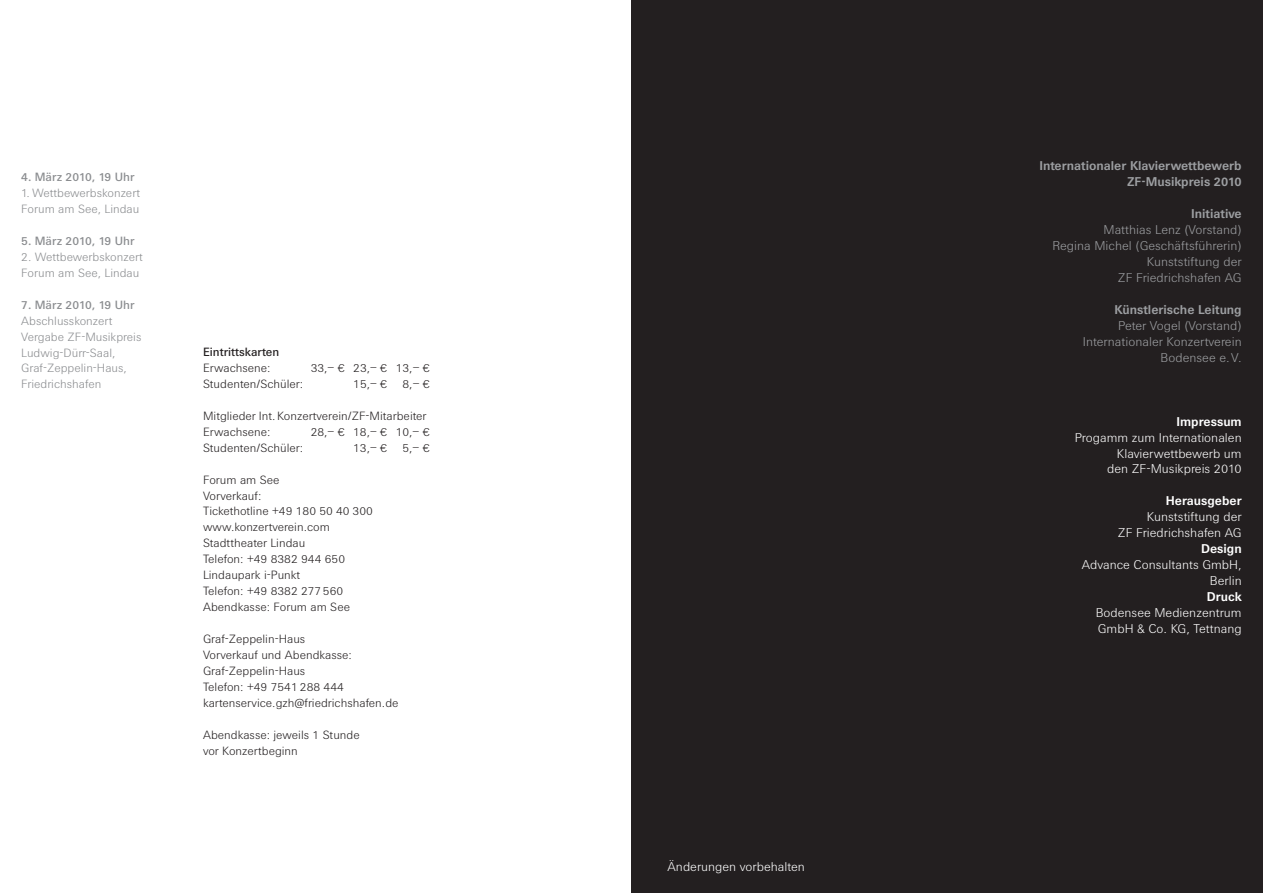
<style>
.page{position:relative;width:1263px;height:893px;background:#fff}
.page>*{position:absolute;margin:0;border:0;box-sizing:border-box;transform-origin:0 0}
.t1{font:300 12.75px/15.9px "ZF Sans";color:#fff;text-align:right}
.t2{font:300 12.75px/15.9px "ZF Sans";color:#9d9fa2;text-align:right}
.t3{font:700 12.75px/15.9px "ZF Sans";color:#9d9fa2;text-align:right}
.t4{font:700 12.75px "ZF Sans";color:#fff}
.t5{font:300 12px/15.9px "ZF Sans";color:#231f20}
.t6{font:300 12px/15.9px "ZF Sans";color:#8a8c8f}
.t7{font:500 12px "ZF Sans";color:#8a8c8f}
.t8{font:500 12px "ZF Sans";color:#231f20}
</style>
<div class="page">
<div style="left:631px;top:0;width:632px;height:893px;background:#231f20"></div>
<p class="t7" style="left:21px;top:170px;width:115px">4. März 2010, 19 Uhr</p>
<p class="t6" style="left:21px;top:185px;width:120px">1. Wettbewerbskonzert<br>Forum am See, Lindau</p>
<p class="t7" style="left:21px;top:234px;width:115px">5. März 2010, 19 Uhr</p>
<p class="t6" style="left:21px;top:249px;width:123px">2. Wettbewerbskonzert<br>Forum am See, Lindau</p>
<p class="t7" style="left:21px;top:297px;width:115px">7. März 2010, 19 Uhr</p>
<p class="t6" style="left:21px;top:313px;width:122px">Abschlusskonzert<br>Vergabe ZF-Musikpreis<br>Ludwig-Dürr-Saal,<br>Graf-Zeppelin-Haus,<br>Friedrichshafen</p>
<p class="t8" style="left:203px;top:345px;width:78px">Eintrittskarten</p>
<p class="t5" style="left:203px;top:360px;width:69px">Erwachsene:</p>
<p class="t5" style="left:311px;top:360px;width:120px">33,– € 23,– € 13,– €</p>
<p class="t5" style="left:203px;top:376px;width:102px">Studenten/Schüler:</p>
<p class="t5" style="left:353px;top:376px;width:35px">15,– €</p>
<p class="t5" style="left:402px;top:376px;width:29px">8,– €</p>
<p class="t5" style="left:203px;top:408px;width:225px">Mitglieder Int. Konzertverein/ZF-Mitarbeiter<br>Erwachsene:</p>
<p class="t5" style="left:311px;top:424px;width:120px">28,– € 18,– € 10,– €</p>
<p class="t5" style="left:203px;top:440px;width:102px">Studenten/Schüler:</p>
<p class="t5" style="left:353px;top:440px;width:35px">13,– €</p>
<p class="t5" style="left:402px;top:440px;width:29px">5,– €</p>
<p class="t5" style="left:203px;top:472px;width:171px">Forum am See<br>Vorverkauf:<br>Tickethotline +49 180 50 40 300 www.konzertverein.com<br>Stadttheater Lindau<br>Telefon: +49 8382 944 650<br>Lindaupark i-Punkt<br>Telefon: +49 8382 277 560<br>Abendkasse: Forum am See</p>
<p class="t5" style="left:203px;top:631px;width:197px">Graf-Zeppelin-Haus<br>Vorverkauf und Abendkasse:<br>Graf-Zeppelin-Haus<br>Telefon: +49 7541 288 444 kartenservice.gzh@friedrichshafen.de</p>
<p class="t5" style="left:203px;top:727px;width:158px">Abendkasse: jeweils 1 Stunde vor Konzertbeginn</p>
<p class="t1" style="left:668px;top:858px;width:139px">Änderungen vorbehalten</p>
<p class="t3" style="left:1039px;top:158px;width:204px">Internationaler Klavierwettbewerb<br>ZF-Musikpreis 2010</p>
<p class="t3" style="left:1191px;top:206px;width:52px">Initiative</p>
<p class="t2" style="left:1052px;top:222px;width:191px">Matthias Lenz (Vorstand)<br>Regina Michel (Geschäftsführerin)<br>Kunststiftung der<br>ZF Friedrichshafen AG</p>
<p class="t3" style="left:1114px;top:301px;width:129px">Künstlerische Leitung</p>
<p class="t2" style="left:1083px;top:317px;width:160px">Peter Vogel (Vorstand)<br>Internationaler Konzertverein<br>Bodensee e.V.</p>
<p class="t4" style="left:1176px;top:414px;width:67px">Impressum</p>
<p class="t1" style="left:1075px;top:429px;width:169px">Progamm zum Internationalen<br>Klavierwettbewerb um<br>den ZF-Musikpreis 2010</p>
<p class="t4" style="left:1166px;top:493px;width:77px">Herausgeber</p>
<p class="t1" style="left:1118px;top:509px;width:125px">Kunststiftung der<br>ZF Friedrichshafen AG</p>
<p class="t4" style="left:1201px;top:541px;width:42px">Design</p>
<p class="t1" style="left:1082px;top:557px;width:161px">Advance Consultants GmbH,<br>Berlin</p>
<p class="t4" style="left:1207px;top:589px;width:36px">Druck</p>
<p class="t1" style="left:1096px;top:605px;width:148px;text-align:left">Bodensee Medienzentrum<br>GmbH &amp; Co. KG, Tettnang</p>
</div>
